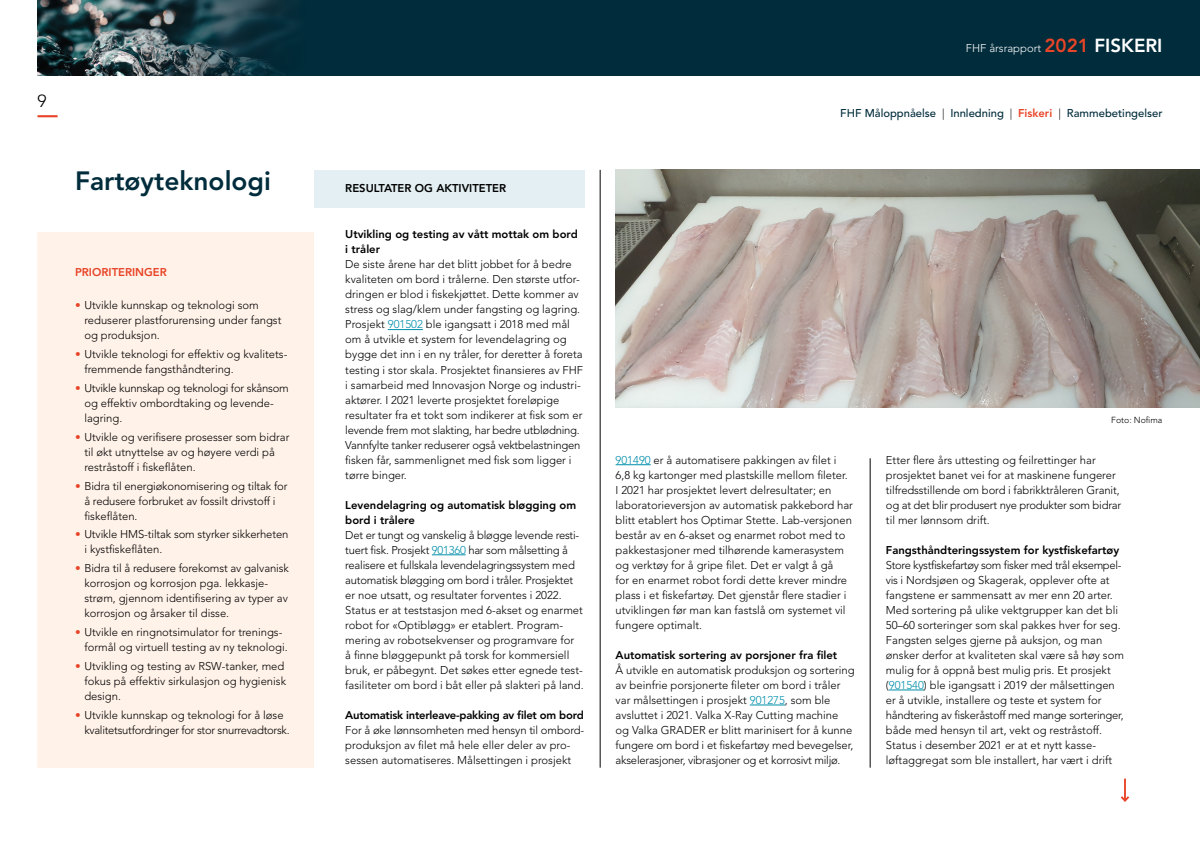
<style>
.page{position:relative;width:1200px;height:849px;background:#fff}
.page>*{position:absolute;margin:0;border:0;box-sizing:border-box;transform-origin:0 0}
.FHF_Brødtekst{font:800 26.25px "Avenir LT";color:#002c3b}
.t1{font:300 17.5px "Avenir LT";color:#000}
.FHF_Brødtekst-2{font:300 11.25px/15px "Avenir LT";color:#000}
.FHF_Brødtekst-3{font:300 11.25px/15px "Avenir LT";letter-spacing:-.02em;color:#000}
.FHF_Brødtekst-4{font:800 11.25px/15px "Avenir LT";color:#000}
.FHF_Brødtekst-5{font:300 11.25px/15px "Avenir LT";letter-spacing:-.025em;color:#000}
.FHF_Ingress{font:500 11.25px "Avenir LT";color:#002c3b}
.FHF_Brødtekst-6{font:800 11.25px "Avenir LT";letter-spacing:-.02em;color:#000}
.FHF_Ingress-2{font:300 11.25px "Avenir LT";color:#fff}
.FHF_Brødtekst-7{font:800 11.25px "Avenir LT";color:#e84427}
.FHF_Brødtekst-8{font:300 8.75px "Avenir LT";color:#000}
.s1{color:#e84427}
.s2{color:#008eaa}
.s3{font-weight:800;font-size:18.75px;color:#e84427}
.s4{font-weight:800;font-size:18.75px}
.s5{font-weight:300;color:#000}
.s6{font-weight:800;color:#e84427}
</style>
<div class="page">
<hr style="left:38px;top:115px;width:20px;height:2px;background:#e84427">
<hr style="left:388px;top:329px;width:35px;height:1px;background:#008eaa">
<hr style="left:432px;top:554px;width:34px;height:1px;background:#008eaa">
<hr style="left:616px;top:464px;width:35px;height:1px;background:#008eaa">
<hr style="left:750px;top:704px;width:35px;height:1px;background:#008eaa">
<hr style="left:889px;top:689px;width:35px;height:1px;background:#008eaa">
<div style="left:38px;top:0;width:1162px;height:75px;background:#002c3b"></div>
<img style="left:38px;top:0;width:256px;height:75px">
<div style="left:314px;top:170px;width:270px;height:37px;background:#e3eff2"></div>
<div style="left:38px;top:232px;width:276px;height:535px;background:#ffefe4"></div>
<hr style="left:600px;top:170px;width:1px;height:597px;background:#000">
<hr style="left:870px;top:458px;width:1px;height:309px;background:#000">
<hr style="left:1124px;top:778px;width:2px;height:22px;background:#e84427">
<svg style="left:1120px;top:793px;width:10px;height:9px"></svg>
<img style="left:616px;top:170px;width:584px;height:237px">
<h2 class="t1" style="left:38px;top:91px;width:11px">9</h2>
<p class="FHF_Brødtekst" style="left:75px;top:165px;width:197px">Fartøyteknologi</p>
<p class="FHF_Brødtekst-7" style="left:75px;top:265px;width:93px">PRIORITERINGER</p>
<p class="FHF_Brødtekst-2" style="left:84px;top:298px;width:199px;text-indent:-9px"><span class="s1">•</span> Utvikle kunnskap og teknologi som reduserer plastforurensing under fangst og produksjon.</p>
<p class="FHF_Brødtekst-2" style="left:84px;top:346px;width:205px;text-indent:-9px"><span class="s1">•</span> Utvikle teknologi for effektiv og kvalitets&shy;fremmende fangsthåndtering.</p>
<p class="FHF_Brødtekst-3" style="left:84px;top:380px;width:206px;text-indent:-9px"><span class="s1">•</span> Utvikle kunnskap og teknologi for skånsom og effektiv ombordtaking og levende&shy;lagring.</p>
<p class="FHF_Brødtekst-2" style="left:84px;top:429px;width:207px;text-indent:-9px"><span class="s1">•</span> Utvikle og verifisere prosesser som bidrar til økt utnyttelse av og høyere verdi på restråstoff i fiskeflåten.</p>
<p class="FHF_Brødtekst-2" style="left:84px;top:478px;width:205px;text-indent:-9px"><span class="s1">•</span> Bidra til energiøkonomisering og tiltak for å redusere forbruket av fossilt drivstoff i fiskeflåten.</p>
<p class="FHF_Brødtekst-2" style="left:84px;top:526px;width:206px;text-indent:-9px"><span class="s1">•</span> Utvikle HMS-tiltak som styrker sikkerheten i kystfiskeflåten.</p>
<p class="FHF_Brødtekst-2" style="left:84px;top:560px;width:206px;text-indent:-9px"><span class="s1">•</span> Bidra til å redusere forekomst av galvanisk korrosjon og korrosjon pga. lekkasje&shy;strøm, gjennom identifisering av typer av korrosjon og årsaker til disse.</p>
<p class="FHF_Brødtekst-2" style="left:84px;top:624px;width:205px;text-indent:-9px"><span class="s1">•</span> Utvikle en ringnotsimulator for trenings&shy;formål og virtuell testing av ny teknologi.</p>
<p class="FHF_Brødtekst-2" style="left:84px;top:658px;width:203px;text-indent:-9px"><span class="s1">•</span> Utvikling og testing av RSW-tanker, med fokus på effektiv sirkulasjon og hygienisk design.</p>
<p class="FHF_Brødtekst-5" style="left:84px;top:706px;width:207px;text-indent:-9px"><span class="s1">•</span> Utvikle kunnskap og teknologi for å løse kvalitetsutfordringer for stor snurrevadtorsk.</p>
<p class="FHF_Brødtekst-4" style="left:345px;top:181px;width:162px">RESULTATER OG AKTIVITETER</p>
<p class="FHF_Brødtekst-4" style="left:345px;top:227px;width:234px">Utvikling og testing av vått mottak om bord</p>
<p class="FHF_Brødtekst-4" style="left:345px;top:242px;width:36px">i tråler</p>
<p class="FHF_Brødtekst-2" style="left:345px;top:257px;width:239px">De siste årene har det blitt jobbet for å bedre kvaliteten om bord i trålerne. Den største utfor&shy;dringen er blod i fiskekjøttet. Dette kommer av stress og slag/klem under fangsting og lagring.<br>Prosjekt <span class="s2">901502</span> ble igangsatt i 2018 med mål om å utvikle et system for levendelagring og bygge det inn i en ny tråler, for deretter å foreta testing i stor skala. Prosjektet finansieres av FHF i samarbeid med Innovasjon Norge og industri-</p>
<p class="FHF_Brødtekst-2" style="left:345px;top:392px;width:216px">aktører. I 2021 leverte prosjektet foreløpige</p>
<p class="FHF_Brødtekst-3" style="left:345px;top:407px;width:239px">resultater fra et tokt som indikerer at fisk som er levende frem mot slakting, har bedre utblødning.<br>Vannfylte tanker reduserer også vektbelastningen fisken får, sammenlignet med fisk som ligger i tørre binger.</p>
<p class="FHF_Brødtekst-4" style="left:345px;top:497px;width:232px">Levendelagring og automatisk bløgging om bord i trålere</p>
<p class="FHF_Brødtekst-3" style="left:345px;top:527px;width:236px">Det er tungt og vanskelig å bløgge levende resti&shy;tuert fisk. Prosjekt <span class="s2">901360</span> har som målsetting å realisere et fullskala levendelagringssystem med</p>
<p class="FHF_Brødtekst-2" style="left:345px;top:572px;width:240px">automatisk bløgging om bord i tråler. Prosjektet er noe utsatt, og resultater forventes i 2022.<br>Status er at teststasjon med 6-akset og enarmet robot for «Optibløgg» er etablert. Program&shy;mering av robotsekvenser og programvare for<br>å finne bløggepunkt på torsk for kommersiell bruk, er påbegynt. Det søkes etter egnede test&shy;fasiliteter om bord i båt eller på slakteri på land.</p>
<p class="FHF_Brødtekst-6" style="left:345px;top:708px;width:240px">Automatisk interleave-pakking av filet om bord</p>
<p class="FHF_Brødtekst-2" style="left:345px;top:722px;width:240px">For å øke lønnsomheten med hensyn til ombord&shy;produksjon av filet må hele eller deler av pro&shy;sessen automatiseres. Målsettingen i prosjekt</p>
<p class="FHF_Ingress-2" style="left:966px;top:41px;width:198px">FHF årsrapport <span class="s3">2021</span> <span class="s4">FISKERI</span></p>
<p class="FHF_Ingress" style="left:840px;top:107px;width:324px">FHF Måloppnåelse <span class="s5">|</span> Innledning <span class="s5">|</span> <span class="s6">Fiskeri</span> <span class="s5">|</span> Rammebetingelser</p>
<p class="FHF_Brødtekst-2" style="left:616px;top:452px;width:239px"><span class="s2">901490</span> er å automatisere pakkingen av filet i 6,8 kg kartonger med plastskille mellom fileter.<br>I 2021 har prosjektet levert delresultater; en laboratorieversjon av automatisk pakkebord har blitt etablert hos Optimar Stette. Lab-versjonen består av en 6-akset og enarmet robot med to pakkestasjoner med tilhørende kamerasystem og verktøy for å gripe filet. Det er valgt å gå<br>for en enarmet robot fordi dette krever mindre plass i et fiskefartøy. Det gjenstår flere stadier i utviklingen før man kan fastslå om systemet vil fungere optimalt.</p>
<p class="FHF_Brødtekst-4" style="left:616px;top:647px;width:223px">Automatisk sortering av porsjoner fra filet</p>
<p class="FHF_Brødtekst-2" style="left:616px;top:662px;width:241px">Å utvikle en automatisk produksjon og sortering av beinfrie porsjonerte fileter om bord i tråler var målsettingen i prosjekt <span class="s2">901275</span>, som ble avsluttet i 2021. Valka X-Ray Cutting machine og Valka GRADER er blitt marinisert for å kunne fungere om bord i et fiskefartøy med bevegelser,</p>
<p class="FHF_Brødtekst-3" style="left:616px;top:752px;width:226px">akselerasjoner, vibrasjoner og et korrosivt miljø.</p>
<p class="FHF_Brødtekst-8" style="left:1111px;top:414px;width:53px">Foto: Nofima</p>
<p class="FHF_Brødtekst-2" style="left:886px;top:452px;width:237px">Etter flere års uttesting og feilrettinger har prosjektet banet vei for at maskinene fungerer tilfredsstillende om bord i fabrikktråleren Granit, og at det blir produsert nye produkter som bidrar til mer lønnsom drift.</p>
<p class="FHF_Brødtekst-4" style="left:886px;top:542px;width:235px">Fangsthåndteringssystem for kystfiskefartøy</p>
<p class="FHF_Brødtekst-2" style="left:886px;top:557px;width:240px">Store kystfiskefartøy som fisker med trål eksempel&shy;vis i Nordsjøen og Skagerak, opplever ofte at fangstene er sammensatt av mer enn 20 arter.<br>Med sortering på ulike vektgrupper kan det bli 50–60 sorteringer som skal pakkes hver for seg.<br>Fangsten selges gjerne på auksjon, og man ønsker derfor at kvaliteten skal være så høy som mulig for å oppnå best mulig pris. Et prosjekt (<span class="s2">901540</span>) ble igangsatt i 2019 der målsettingen er å utvikle, installere og teste et system for håndtering av fiskeråstoff med mange sorteringer, både med hensyn til art, vekt og restråstoff.</p>
<p class="FHF_Brødtekst-2" style="left:886px;top:737px;width:228px">Status i desember 2021 er at et nytt kasse&shy;løftaggregat som ble installert, har vært i drift</p>
</div>
